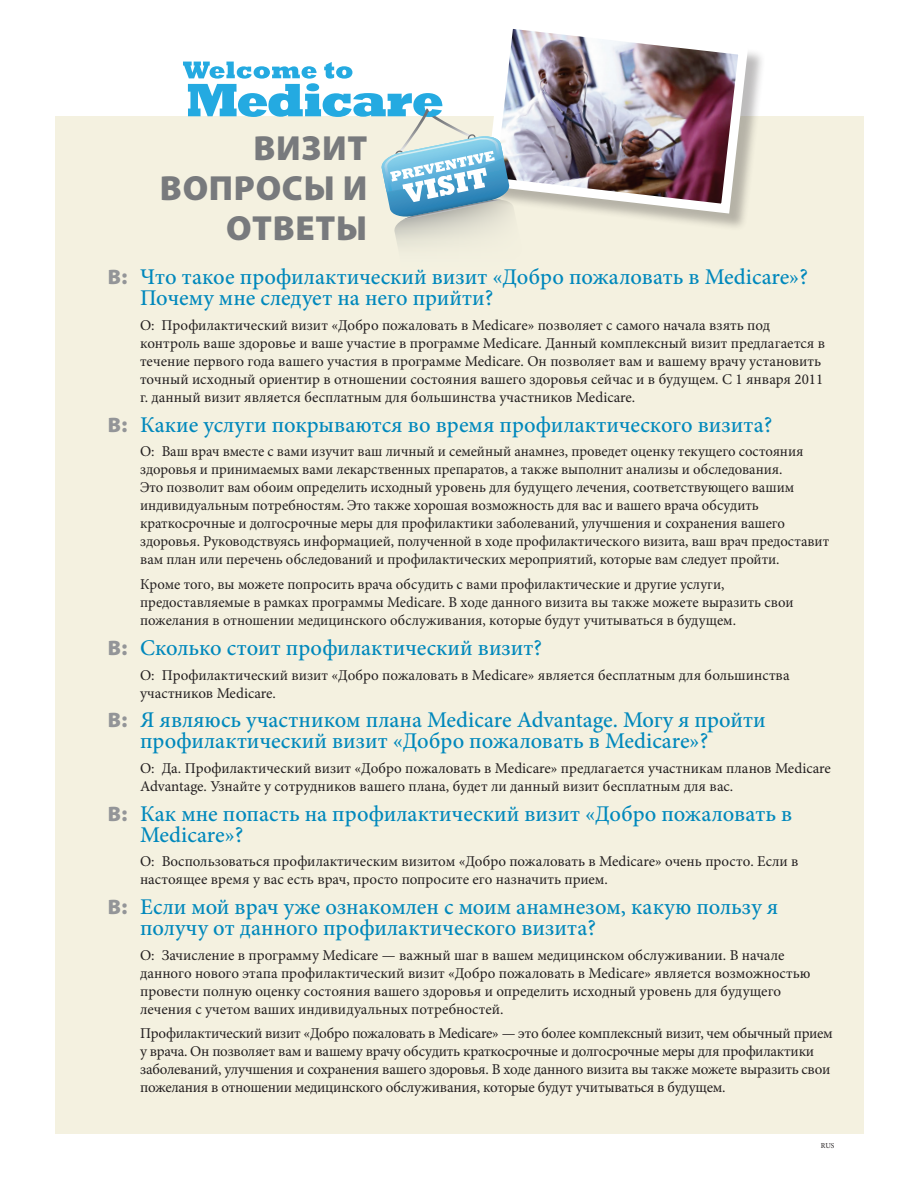
<style>
.page{position:relative;width:918px;height:1188px;background:#fff}
.page>*{position:absolute;margin:0;border:0;box-sizing:border-box;transform-origin:0 0}
.head{font:900 34.95px "Myriad Pro";letter-spacing:.02em;color:#787a7d}
.head-2{font:500 22.5px/21px "Minion Pro";color:#0088bc}
.body{font:15px/18px "Minion Pro";color:#231f20}
.body-2{font:15px/18px "Minion Pro";letter-spacing:-.02em;color:#231f20}
.body-3{font:7.5px "Minion Pro";color:#231f20}
.s1{font-family:"Myriad Pro";font-weight:900;font-size:21px;color:#939598}
</style>
<div class="page">
<div style="left:56px;top:116px;width:808px;height:1018px;background:#f4f1e0"></div>
<div style="left:489px;top:22px;width:277px;height:210px;background:#231f20;opacity:.3"></div>
<img style="left:489px;top:22px;width:264px;height:197px">
<svg style="left:394px;top:200px;width:129px;height:47px"></svg>
<svg style="left:183px;top:62px;width:327px;height:158px"></svg>
<p class="head" style="left:254px;top:125px;width:115px">ВИЗИТ</p>
<p class="head" style="left:160px;top:165px;width:209px">ВОПРОСЫ И</p>
<p class="head" style="left:226px;top:205px;width:143px">ОТВЕТЫ</p>
<p class="head-2" style="left:140px;top:267px;width:669px;text-indent:-32px"><span class="s1">В:</span> Что такое профилактический визит «Добро пожаловать в Medicare»?<br>Почему мне следует на него прийти?</p>
<p class="body" style="left:140px;top:316px;width:687px">O: Профилактический визит «Добро пожаловать в Medicare» позволяет с самого начала взять под контроль ваше здоровье и ваше участие в программе Medicare. Данный комплексный визит предлагается в течение первого года вашего участия в программе Medicare. Он позволяет вам и вашему врачу установить точный исходный ориентир в отношении состояния вашего здоровья сейчас и в будущем. С 1 января 2011 г. данный визит является бесплатным для большинства участников Medicare.</p>
<p class="head-2" style="left:108px;top:414px;width:666px"><span class="s1">В:</span> Какие услуги покрываются во время профилактического визита?</p>
<p class="body" style="left:140px;top:443px;width:691px">O: Ваш врач вместе с вами изучит ваш личный и семейный анамнез, проведет оценку текущего состояния здоровья и принимаемых вами лекарственных препаратов, а также выполнит анализы и обследования.<br>Это позволит вам обоим определить исходный уровень для будущего лечения, соответствующего вашим индивидуальным потребностям. Это также хорошая возможность для вас и вашего врача обсудить краткосрочные и долгосрочные меры для профилактики заболеваний, улучшения и сохранения вашего здоровья. Руководствуясь информацией, полученной в ходе профилактического визита, ваш врач предоставит вам план или перечень обследований и профилактических мероприятий, которые вам следует пройти.</p>
<p class="body" style="left:140px;top:575px;width:655px">Кроме того, вы можете попросить врача обсудить с вами профилактические и другие услуги, предоставляемые в рамках программы Medicare. В ходе данного визита вы также можете выразить свои пожелания в отношении медицинского обслуживания, которые будут учитываться в будущем.</p>
<p class="head-2" style="left:108px;top:637px;width:436px"><span class="s1">В:</span> Сколько стоит профилактический визит?</p>
<p class="body" style="left:140px;top:666px;width:651px">O: Профилактический визит «Добро пожаловать в Medicare» является бесплатным для большинства участников Medicare.</p>
<p class="head-2" style="left:140px;top:710px;width:627px;text-indent:-32px"><span class="s1">В:</span> Я являюсь участником плана Medicare Advantage. Могу я пройти профилактический визит «Добро пожаловать в Medicare»?</p>
<p class="body" style="left:140px;top:759px;width:692px">O: Да. Профилактический визит «Добро пожаловать в Medicare» предлагается участникам планов Medicare<br>Advantage. Узнайте у сотрудников вашего плана, будет ли данный визит бесплатным для вас.</p>
<p class="head-2" style="left:140px;top:803px;width:654px;text-indent:-32px"><span class="s1">В:</span> Как мне попасть на профилактический визит «Добро пожаловать в<br>Medicare»?</p>
<p class="body" style="left:140px;top:853px;width:660px">O: Воспользоваться профилактическим визитом «Добро пожаловать в Medicare» очень просто. Если в настоящее время у вас есть врач, просто попросите его назначить прием.</p>
<p class="head-2" style="left:140px;top:896px;width:640px;text-indent:-32px"><span class="s1">В:</span> Если мой врач уже ознакомлен с моим анамнезом, какую пользу я получу от данного профилактического визита?</p>
<p class="body" style="left:140px;top:946px;width:672px">O: Зачисление в программу Medicare — важный шаг в вашем медицинском обслуживании. В начале данного нового этапа профилактический визит «Добро пожаловать в Medicare» является возможностью провести полную оценку состояния вашего здоровья и определить исходный уровень для будущего лечения с учетом ваших индивидуальных потребностей.</p>
<p class="body-2" style="left:140px;top:1025px;width:694px">Профилактический визит «Добро пожаловать в Medicare» — это более комплексный визит, чем обычный прием у врача. Он позволяет вам и вашему врачу обсудить краткосрочные и долгосрочные меры для профилактики заболеваний, улучшения и сохранения вашего здоровья. В ходе данного визита вы также можете выразить свои пожелания в отношении медицинского обслуживания, которые будут учитываться в будущем.</p>
<p class="body-3" style="left:821px;top:1140px;width:15px">RUS</p>
</div>
